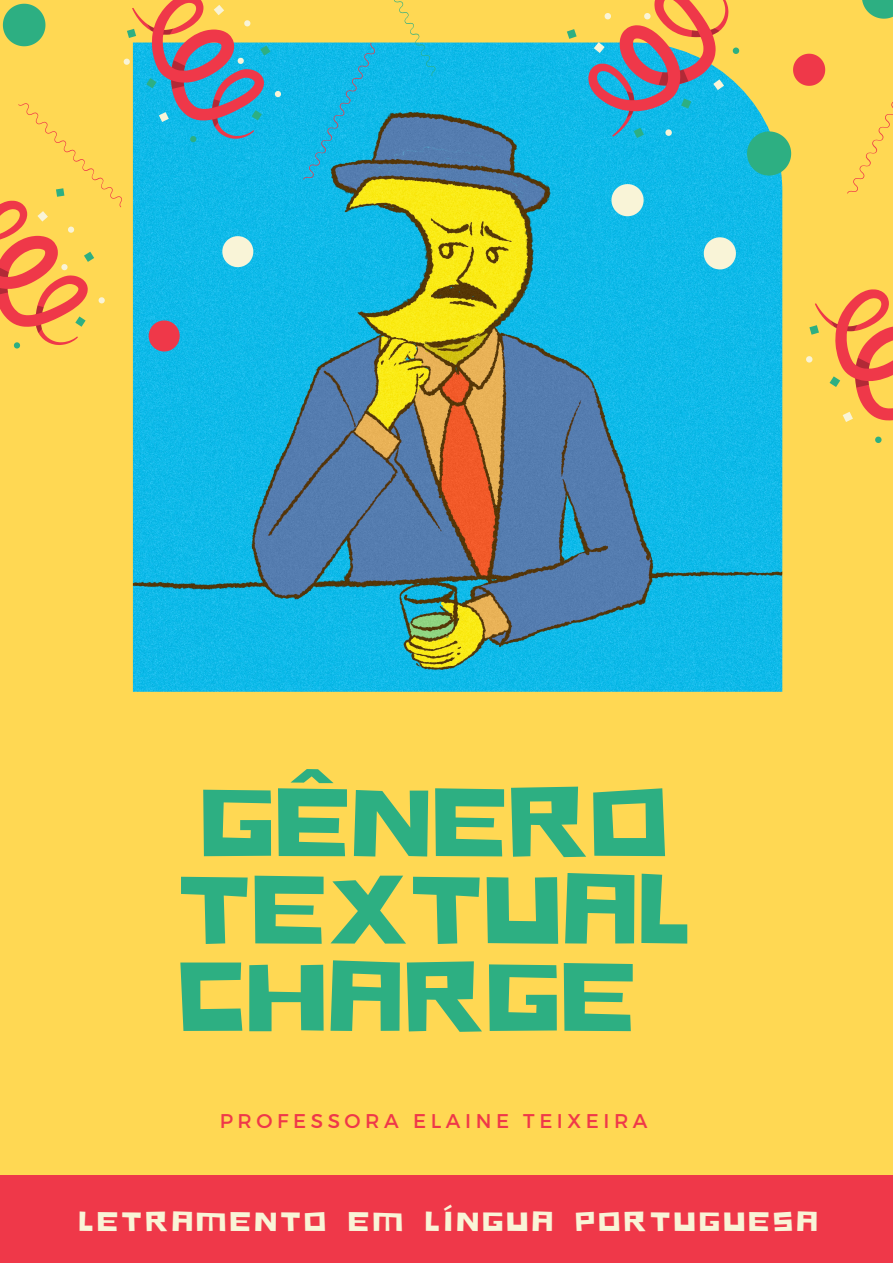
<style>
.page{position:relative;width:893px;height:1263px;background:#ffd853}
.page>*{position:absolute;margin:0;border:0;box-sizing:border-box;transform-origin:0 0}
.t1{font:99.3px/87.4px "Hitchcut";letter-spacing:.03em;color:#2daf82}
.t2{font:27.75px "Hitchcut";letter-spacing:.15em;color:#f9f4d7}
.t3{font:19.88px "Montserrat";letter-spacing:.23em;color:#ef3849}
</style>
<div class="page">
<img style="left:133px;top:43px;width:649px;height:649px">
<svg style="left:0;top:0;width:282px;height:364px"></svg>
<svg style="left:564px;top:0;width:261px;height:176px"></svg>
<svg style="left:806px;top:289px;width:87px;height:154px"></svg>
<svg style="left:847px;top:102px;width:46px;height:92px"></svg>
<svg style="left:704px;top:237px;width:32px;height:32px"></svg>
<svg style="left:303px;top:0;width:135px;height:183px"></svg>
<div style="left:0;top:1176px;width:893px;height:87px;background:#ef3849"></div>
<svg style="left:862px;top:0;width:31px;height:19px"></svg>
<svg style="left:611px;top:184px;width:32px;height:32px"></svg>
<p class="t1" style="left:178px;top:771px;width:512px">GÊNERO<br>TEXTUAL<br>CHARGE</p>
<p class="t3" style="left:220px;top:1108px;width:429px">PROFESSORA ELAINE TEIXEIRA</p>
<p class="t2" style="left:79px;top:1202px;width:739px">LETRAMENTO EM LÍNGUA PORTUGUESA</p>
</div>
